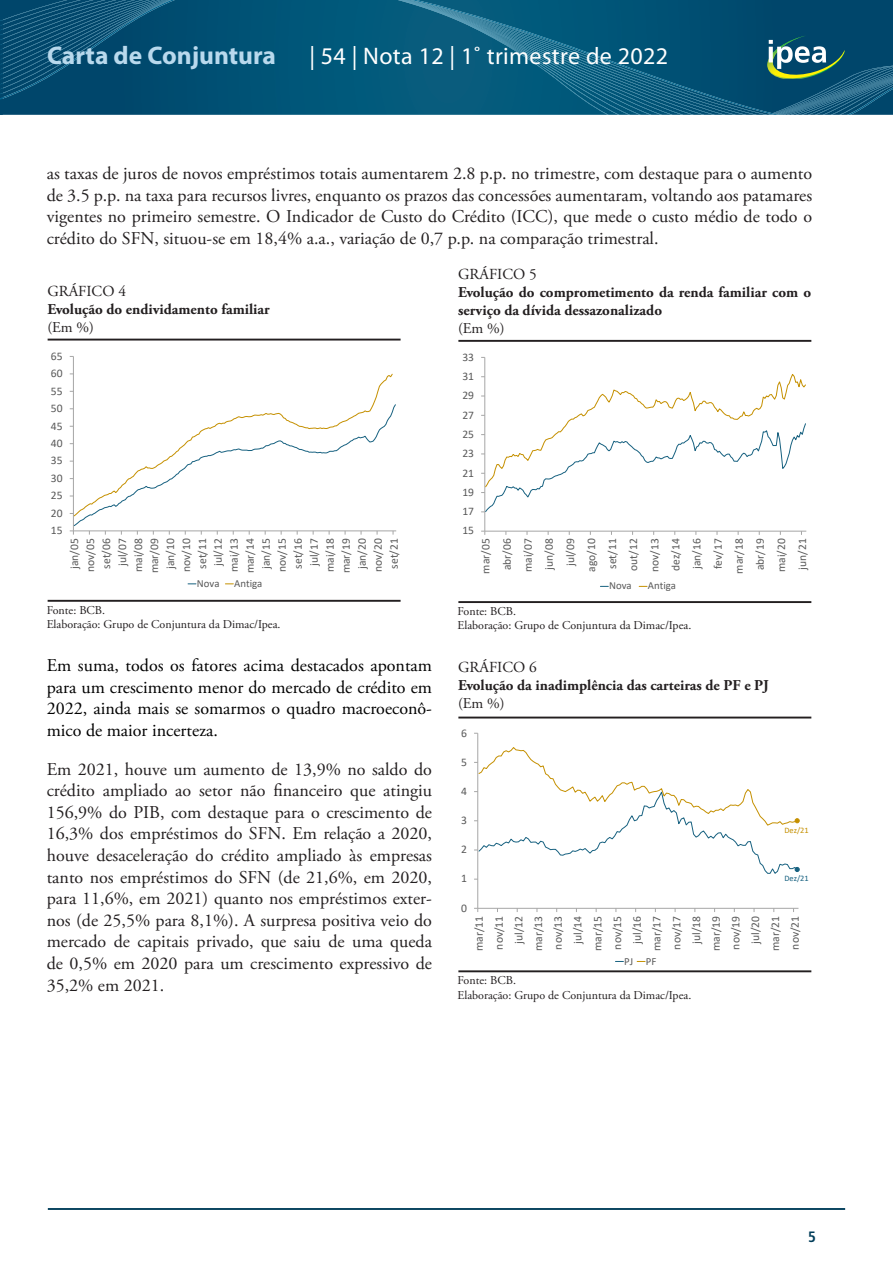
<style>
.page{position:relative;width:893px;height:1263px;background:#fff}
.page>*{position:absolute;margin:0;border:0;box-sizing:border-box;transform-origin:0 0}
.t1{font:700 25.5px "Myriad Pro";color:#b9d9ed}
.t2{font:24px "Myriad Pro";letter-spacing:.015em;color:#fff}
.corpo_de_texto{font:18px/21.6px "Adobe Garamond Pro";color:#231f20;text-align:justify}
.corpo_de_texto-2{font:18px/21.6px "Adobe Garamond Pro";color:#000;text-align:justify}
.t3{font:15.3px "Adobe Garamond Pro";color:#231f20}
.t4{font:700 15px/18px "Adobe Garamond Pro";color:#231f20}
.t5{font:15px "Adobe Garamond Pro";color:#231f20}
.t6{font:700 condensed 15px "Frutiger LT Pro";color:#013d59}
.t7{font:12px "Adobe Garamond Pro";color:#231f20}
.t8{font:11.7px/19.8px "Calibri";color:#595959;text-align:right}
.t9{font:11.55px/16px "Calibri";color:#595959;text-align:right}
.t10{font:10.8px "Calibri";color:#595959}
.t11{font:8.4px "Calibri";color:#176180}
.t12{font:8.4px "Calibri";color:#c59000}
</style>
<div class="page">
<hr style="left:48px;top:1208px;width:797px;height:2px;background:#013d59">
<div style="left:175px;top:0;width:223px;height:115px;background:#005578"></div>
<svg style="left:0;top:0;width:175px;height:115px"></svg>
<svg style="left:398px;top:0;width:495px;height:115px"></svg>
<hr style="left:458px;top:601px;width:353px;height:2px;background:#231f20">
<hr style="left:458px;top:340px;width:353px;height:2px;background:#231f20">
<hr style="left:485px;top:357px;width:1px;height:174px;background:#a6a6a6">
<hr style="left:485px;top:531px;width:321px;height:1px;background:#a6a6a6">
<svg style="left:481px;top:373px;width:325px;height:140px"></svg>
<hr style="left:48px;top:600px;width:353px;height:2px;background:#231f20">
<hr style="left:48px;top:339px;width:353px;height:1px;background:#231f20">
<hr style="left:73px;top:356px;width:1px;height:175px;background:#a6a6a6">
<svg style="left:70px;top:404px;width:327px;height:131px"></svg>
<svg style="left:73px;top:373px;width:320px;height:144px"></svg>
<hr style="left:458px;top:970px;width:353px;height:2px;background:#231f20">
<hr style="left:458px;top:717px;width:353px;height:1px;background:#231f20">
<hr style="left:477px;top:733px;width:1px;height:175px;background:#a6a6a6">
<hr style="left:478px;top:908px;width:320px;height:1px;background:#a6a6a6">
<svg style="left:474px;top:746px;width:325px;height:134px"></svg>
<h1 class="t1" style="left:47px;top:39px;width:230px">Carta de Conjuntura</h1>
<h2 class="t2" style="left:309px;top:41px;width:360px">| 54 | Nota 12 | 1˚ trimestre de 2022</h2>
<p class="corpo_de_texto" style="left:47px;top:163px;width:767px">as taxas de juros de novos empréstimos totais aumentarem 2.8 p.p. no trimestre, com destaque para o aumento de 3.5 p.p. na taxa para recursos livres, enquanto os prazos das concessões aumentaram, voltando aos patamares vigentes no primeiro semestre. O Indicador de Custo do Crédito (ICC), que mede o custo médio de todo o crédito do SFN, situou-se em 18,4% a.a., variação de 0,7 p.p. na comparação trimestral.</p>
<p class="t3" style="left:47px;top:282px;width:80px">GRÁFICO 4</p>
<p class="t4" style="left:47px;top:301px;width:224px">Evolução do endividamento familiar</p>
<p class="t5" style="left:47px;top:318px;width:48px">(Em %)</p>
<p class="t9" style="left:51px;top:348px;width:13px">65</p>
<p class="t9" style="left:51px;top:365px;width:13px">60</p>
<p class="t9" style="left:51px;top:382px;width:13px">55</p>
<p class="t9" style="left:51px;top:400px;width:13px">50</p>
<p class="t9" style="left:51px;top:417px;width:13px">45</p>
<p class="t9" style="left:51px;top:435px;width:13px">40</p>
<p class="t9" style="left:51px;top:452px;width:13px">35</p>
<p class="t9" style="left:51px;top:470px;width:13px">30</p>
<p class="t9" style="left:51px;top:487px;width:13px">25</p>
<p class="t9" style="left:51px;top:505px;width:13px">20</p>
<p class="t9" style="left:51px;top:522px;width:13px">15</p>
<p class="t9" style="left:66px;top:573px;width:37px;rotate:-90deg">jan/05 nov/05 set/06 jul/07 mai/08 mar/09 jan/10 nov/10 set/11 jul/12 mai/13 mar/14 jan/15 nov/15 set/16 jul/17 mai/18 mar/19 jan/20 nov/20 set/21</p>
<p class="t10" style="left:197px;top:576px;width:24px">Nova</p>
<p class="t10" style="left:234px;top:576px;width:30px">Antiga</p>
<p class="t7" style="left:47px;top:603px;width:60px">Fonte: BCB.</p>
<p class="t7" style="left:47px;top:617px;width:235px">Elaboração: Grupo de Conjuntura da Dimac/Ipea.</p>
<p class="corpo_de_texto-2" style="left:47px;top:655px;width:387px">Em suma, todos os fatores acima destacados apontam para um crescimento menor do mercado de crédito em 2022, ainda mais se somarmos o quadro macroeconô&shy;mico de maior incerteza.</p>
<p class="corpo_de_texto" style="left:47px;top:759px;width:387px">Em 2021, houve um aumento de 13,9% no saldo do crédito ampliado ao setor não financeiro que atingiu 156,9% do PIB, com destaque para o crescimento de 16,3% dos empréstimos do SFN. Em relação a 2020, houve desaceleração do crédito ampliado às empresas tanto nos empréstimos do SFN (de 21,6%, em 2020, para 11,6%, em 2021) quanto nos empréstimos exter&shy;nos (de 25,5% para 8,1%). A surpresa positiva veio do mercado de capitais privado, que saiu de uma queda de 0,5% em 2020 para um crescimento expressivo de 35,2% em 2021.</p>
<p class="t3" style="left:458px;top:265px;width:80px">GRÁFICO 5</p>
<p class="t4" style="left:458px;top:284px;width:354px">Evolução do comprometimento da renda familiar com o serviço da dívida dessazonalizado</p>
<p class="t5" style="left:458px;top:319px;width:48px">(Em %)</p>
<p class="t9" style="left:462px;top:349px;width:13px">33</p>
<p class="t9" style="left:462px;top:368px;width:13px">31</p>
<p class="t9" style="left:462px;top:387px;width:13px">29</p>
<p class="t9" style="left:462px;top:406px;width:13px">27</p>
<p class="t9" style="left:462px;top:426px;width:13px">25</p>
<p class="t9" style="left:462px;top:445px;width:13px">23</p>
<p class="t9" style="left:462px;top:464px;width:13px">21</p>
<p class="t9" style="left:462px;top:484px;width:13px">19</p>
<p class="t9" style="left:462px;top:503px;width:13px">17</p>
<p class="t9" style="left:462px;top:522px;width:13px">15</p>
<p class="t9" style="left:475px;top:573px;width:37px;line-height:21.1px;rotate:-90deg">mar/05 abr/06 mai/07 jun/08 jul/09 ago/10 set/11 out/12 nov/13 dez/14 jan/16 fev/17 mar/18 abr/19 mai/20 jun/21</p>
<p class="t10" style="left:609px;top:578px;width:24px">Nova</p>
<p class="t10" style="left:648px;top:578px;width:30px">Antiga</p>
<p class="t7" style="left:458px;top:604px;width:60px">Fonte: BCB.</p>
<p class="t7" style="left:458px;top:618px;width:235px">Elaboração: Grupo de Conjuntura da Dimac/Ipea.</p>
<p class="t3" style="left:458px;top:658px;width:80px">GRÁFICO 6</p>
<p class="t4" style="left:458px;top:677px;width:312px">Evolução da inadimplência das carteiras de PF e PJ</p>
<p class="t5" style="left:458px;top:694px;width:48px">(Em %)</p>
<p class="t8" style="left:461px;top:722px;width:7px">6</p>
<p class="t8" style="left:461px;top:752px;width:7px">5</p>
<p class="t8" style="left:461px;top:781px;width:7px">4</p>
<p class="t8" style="left:461px;top:810px;width:7px">3</p>
<p class="t8" style="left:461px;top:839px;width:7px">2</p>
<p class="t12" style="left:784px;top:825px;width:26px">Dez/21</p>
<p class="t8" style="left:461px;top:868px;width:7px">1</p>
<p class="t11" style="left:784px;top:873px;width:26px">Dez/21</p>
<p class="t8" style="left:461px;top:897px;width:7px">0</p>
<p class="t8" style="left:469px;top:951px;width:37px;rotate:-90deg">mar/11 nov/11 jul/12 mar/13 nov/13 jul/14 mar/15 nov/15 jul/16 mar/17 nov/17 jul/18 mar/19 nov/19 jul/20 mar/21 nov/21</p>
<p class="t10" style="left:624px;top:953px;width:34px">PJ PF</p>
<p class="t7" style="left:458px;top:973px;width:60px">Fonte: BCB.</p>
<p class="t7" style="left:458px;top:988px;width:235px">Elaboração: Grupo de Conjuntura da Dimac/Ipea.</p>
<p class="t6" style="left:808px;top:1228px;width:9px">5</p>
</div>
